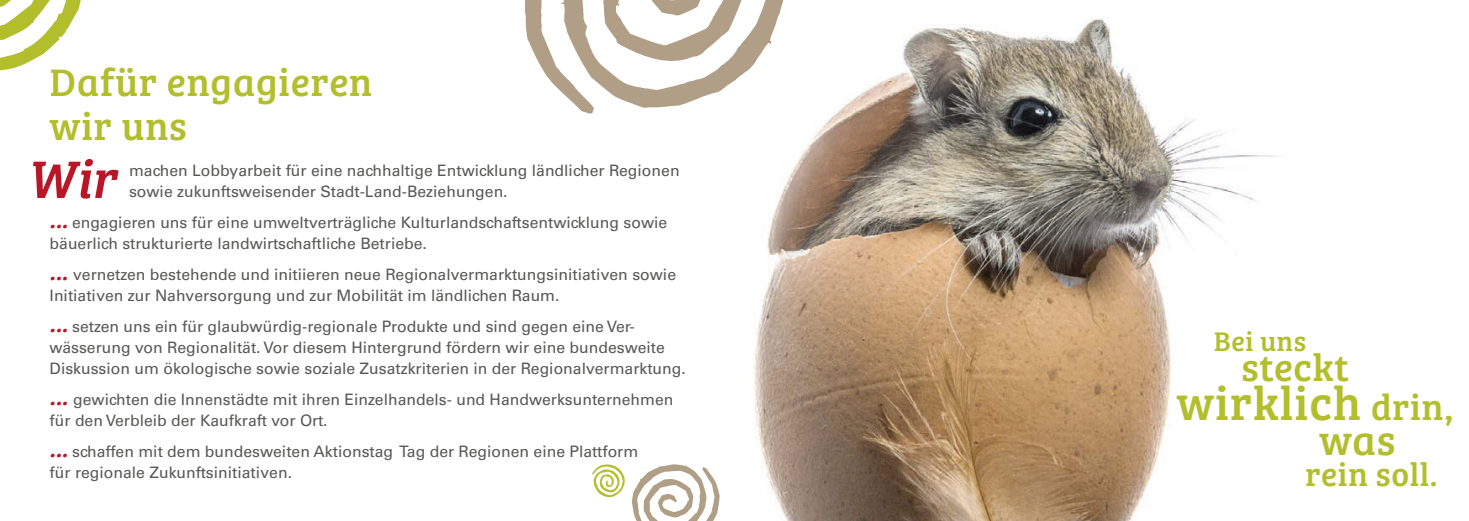
<style>
.page{position:relative;width:1469px;height:521px;background:#fff}
.page>*{position:absolute;margin:0;border:0;box-sizing:border-box;transform-origin:0 0}
.t1{font:italic 54.6px "Bree Serif";color:#b91728}
.t2{font:48.3px "Bree Serif";letter-spacing:.02em;color:#b2be2c}
.t3{font:42.18px "Bree Serif";color:#b2be2c}
.t4{font:39.73px/43.8px "Bree Serif";letter-spacing:.02em;color:#b2be2c}
.t5{font:39.02px "Bree Serif";letter-spacing:.02em;color:#b2be2c}
.t6{font:33.43px "Bree Serif";letter-spacing:.02em;color:#b2be2c}
.t7{font:27.82px "Bree Serif";letter-spacing:.02em;color:#b2be2c}
.t8{font:15.75px/21px "Univers LT Std";color:#585857}
.s1{font-family:"Bree Serif";font-style:italic;font-size:26.25px;color:#b91728}
.s2{font-size:37.1px}
</style>
<div class="page">
<img style="left:754px;top:18px;width:524px;height:503px">
<svg style="left:0;top:0;width:81px;height:71px"></svg>
<svg style="left:592px;top:464px;width:33px;height:33px"></svg>
<svg style="left:631px;top:464px;width:88px;height:57px"></svg>
<svg style="left:525px;top:0;width:259px;height:114px"></svg>
<h3 class="t4" style="left:50px;top:58px;width:324px">Dafür engagieren wir uns</h3>
<p class="t8" style="left:129px;top:160px;width:552px">machen Lobbyarbeit für eine nachhaltige Entwicklung ländlicher Regionen sowie zukunftsweisender Stadt-Land-Beziehungen.</p>
<p class="t8" style="left:50px;top:212px;width:619px"><span class="s1">...</span> engagieren uns für eine umweltverträgliche Kulturlandschaftsentwicklung sowie bäuerlich strukturierte landwirtschaftliche Betriebe.</p>
<p class="t8" style="left:50px;top:264px;width:628px"><span class="s1">...</span> vernetzen bestehende und initiieren neue Regionalvermarktungsinitiativen sowie<br>Initiativen zur Nahversorgung und zur Mobilität im ländlichen Raum.</p>
<p class="t8" style="left:50px;top:316px;width:637px"><span class="s1">...</span> setzen uns ein für glaubwürdig-regionale Produkte und sind gegen eine Ver&shy;wässerung von Regionalität. Vor diesem Hintergrund fördern wir eine bundesweite<br>Diskussion um ökologische sowie soziale Zusatzkriterien in der Regionalvermarktung.</p>
<p class="t8" style="left:50px;top:389px;width:625px"><span class="s1">...</span> gewichten die Innenstädte mit ihren Einzelhandels- und Handwerksunternehmen für den Verbleib der Kaufkraft vor Ort.</p>
<p class="t8" style="left:50px;top:441px;width:590px"><span class="s1">...</span> schaffen mit dem bundesweiten Aktionstag Tag der Regionen eine Plattform für regionale Zukunftsinitiativen.</p>
<h1 class="t1" style="left:27px;top:137px;width:91px">Wir</h1>
<h3 class="t7" style="left:1213px;top:320px;width:94px">Bei uns</h3>
<h3 class="t5" style="left:1241px;top:338px;width:109px">steckt</h3>
<h2 class="t2" style="left:1176px;top:367px;width:278px">wirklich <span class="s2">drin,</span></h2>
<h3 class="t3" style="left:1319px;top:408px;width:78px">was</h3>
<h3 class="t6" style="left:1305px;top:450px;width:133px">rein soll.</h3>
</div>
